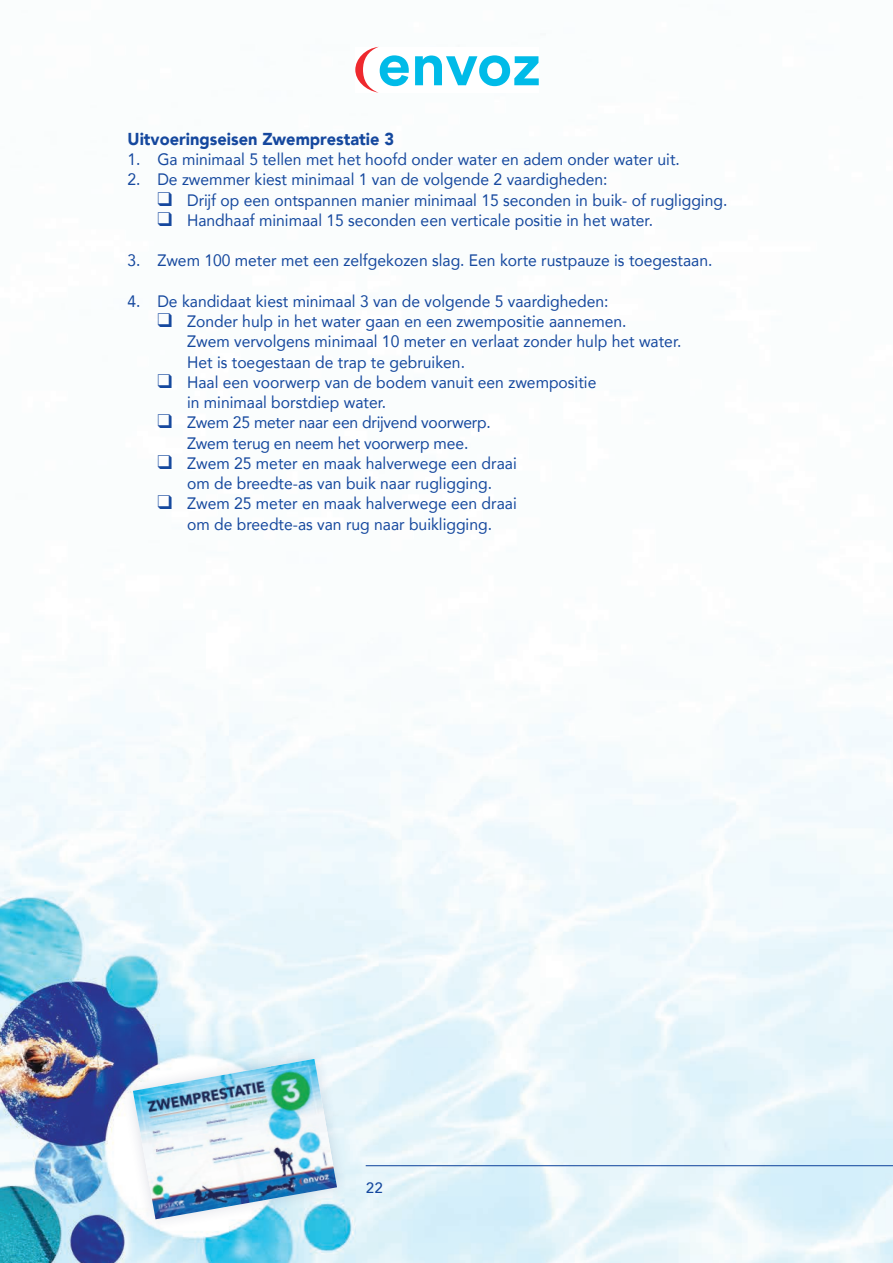
<style>
.page{position:relative;width:893px;height:1263px;background:#fff}
.page>*{position:absolute;margin:0;border:0;box-sizing:border-box;transform-origin:0 0}
.t1{font:900 17.25px "Avenir";color:#15489e;scale:.95 1}
.t2{font:16.5px/20.2px "Avenir";color:#15489e;text-align:center;scale:.95 1}
.t3{font:500 15px "Avenir Next";color:#15489e}
</style>
<div class="page">
<img style="left:0;top:46px;width:893px;height:1217px">
<hr style="left:366px;top:1165px;width:527px;height:1px;background:#15489e">
<div style="left:355px;top:47px;width:184px;height:46px;background:#fff"></div>
<svg style="left:355px;top:47px;width:54px;height:46px"></svg>
<svg style="left:415px;top:55px;width:124px;height:31px"></svg>
<svg style="left:117px;top:1043px;width:233px;height:192px"></svg>
<img style="left:133px;top:1059px;width:204px;height:160px">
<p class="t1" style="left:128px;top:124px;width:282px">Uitvoeringseisen Zwemprestatie 3</p>
<p class="t2" style="left:128px;top:149px;width:583px">1. Ga minimaal 5 tellen met het hoofd onder water en adem onder water uit.</p>
<p class="t2" style="left:128px;top:169px;width:507px">2. De zwemmer kiest minimaal 1 van de volgende 2 vaardigheden:</p>
<p class="t2" style="left:157px;top:189px;width:602px">❑ Drijf op een ontspannen manier minimaal 15 seconden in buik- of rugligging.</p>
<p class="t2" style="left:157px;top:209px;width:523px">❑ Handhaaf minimaal 15 seconden een verticale positie in het water.</p>
<p class="t2" style="left:128px;top:250px;width:617px">3. Zwem 100 meter met een zelfgekozen slag. Een korte rustpauze is toegestaan.</p>
<p class="t2" style="left:128px;top:290px;width:508px">4. De kandidaat kiest minimaal 3 van de volgende 5 vaardigheden:</p>
<p class="t2" style="left:187px;top:311px;width:522px;text-align:left;text-indent:-30px">❑ Zonder hulp in het water gaan en een zwempositie aannemen.<br>Zwem vervolgens minimaal 10 meter en verlaat zonder hulp het water.<br>Het is toegestaan de trap te gebruiken.</p>
<p class="t2" style="left:187px;top:371px;width:432px;text-align:left;text-indent:-30px">❑ Haal een voorwerp van de bodem vanuit een zwempositie in minimaal borstdiep water.</p>
<p class="t2" style="left:157px;top:412px;width:353px">❑ Zwem 25 meter naar een drijvend voorwerp.<br>Zwem terug en neem het voorwerp mee.</p>
<p class="t2" style="left:157px;top:452px;width:380px">❑ Zwem 25 meter en maak halverwege een draai om de breedte-as van buik naar rugligging.</p>
<p class="t2" style="left:157px;top:493px;width:380px">❑ Zwem 25 meter en maak halverwege een draai om de breedte-as van rug naar buikligging.</p>
<p class="t3" style="left:366px;top:1175px;width:19px">22</p>
</div>
